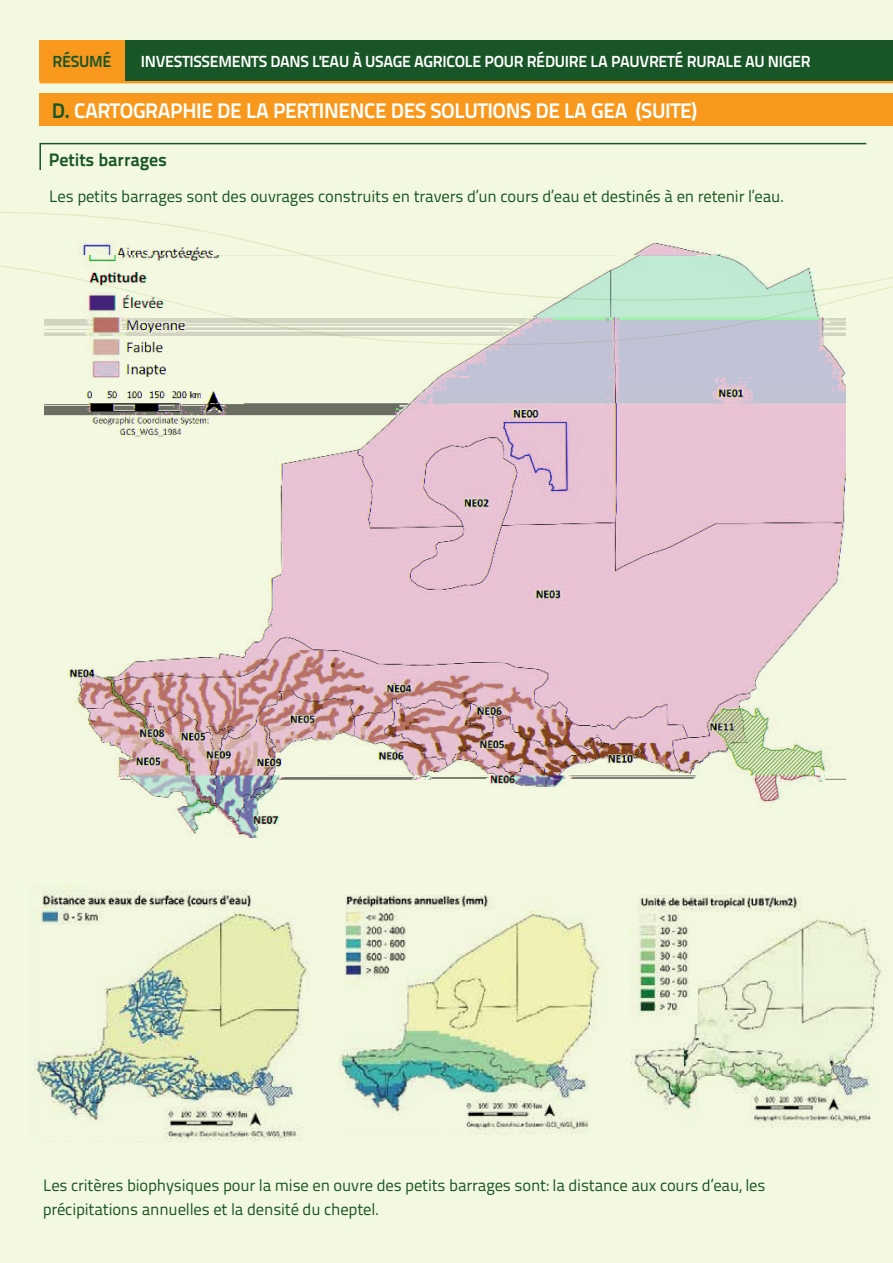
<style>
.page{position:relative;width:893px;height:1263px;background:#f3f8e0}
.page>*{position:absolute;margin:0;border:0;box-sizing:border-box;transform-origin:0 0}
.t1{font:700 21.15px "Titillium Text 22 L";letter-spacing:-.02em;color:#fff}
.t2{font:700 18px "Titillium Text 22 L";letter-spacing:-.005em;color:#185527}
.t3{font:16.5px/24px "Titillium Text 22 L";letter-spacing:-.01em;color:#185527}
.t4{font:700 16.05px "Titillium Text 22 L";letter-spacing:-.02em;color:#fff}
.t5{font:700 16.05px "Titillium Text 22 L";letter-spacing:-.02em;color:#185527}
.s1{color:#185527}
</style>
<div class="page">
<svg style="left:0;top:212px;width:893px;height:124px"></svg>
<img style="left:45px;top:238px;width:801px;height:599px">
<img style="left:34px;top:890px;width:273px;height:251px">
<img style="left:338px;top:895px;width:262px;height:240px">
<img style="left:631px;top:895px;width:251px;height:233px">
<hr style="left:40px;top:80px;width:853px;height:3px;background:#f8991d">
<div style="left:40px;top:40px;width:87px;height:41px;background:#f8991d"></div>
<div style="left:126px;top:40px;width:767px;height:41px;background:#185527"></div>
<svg style="left:39px;top:142px;width:828px;height:28px"></svg>
<div style="left:40px;top:94px;width:853px;height:32px;background:#f8991d"></div>
<p class="t5" style="left:52px;top:49px;width:61px">RÉSUMÉ</p>
<p class="t4" style="left:141px;top:49px;width:671px">INVESTISSEMENTS DANS L'EAU À USAGE AGRICOLE POUR RÉDUIRE LA PAUVRETÉ RURALE AU NIGER</p>
<p class="t1" style="left:52px;top:94px;width:647px"><span class="s1">D.</span> CARTOGRAPHIE DE LA PERTINENCE DES SOLUTIONS DE LA GEA (SUITE)</p>
<p class="t2" style="left:49px;top:146px;width:120px">Petits barrages</p>
<p class="t3" style="left:49px;top:183px;width:737px">Les petits barrages sont des ouvrages construits en travers d’un cours d’eau et destinés à en retenir l’eau.</p>
<p class="t3" style="left:43px;top:1172px;width:724px">Les critères biophysiques pour la mise en ouvre des petits barrages sont: la distance aux cours d’eau, les précipitations annuelles et la densité du cheptel.</p>
</div>
